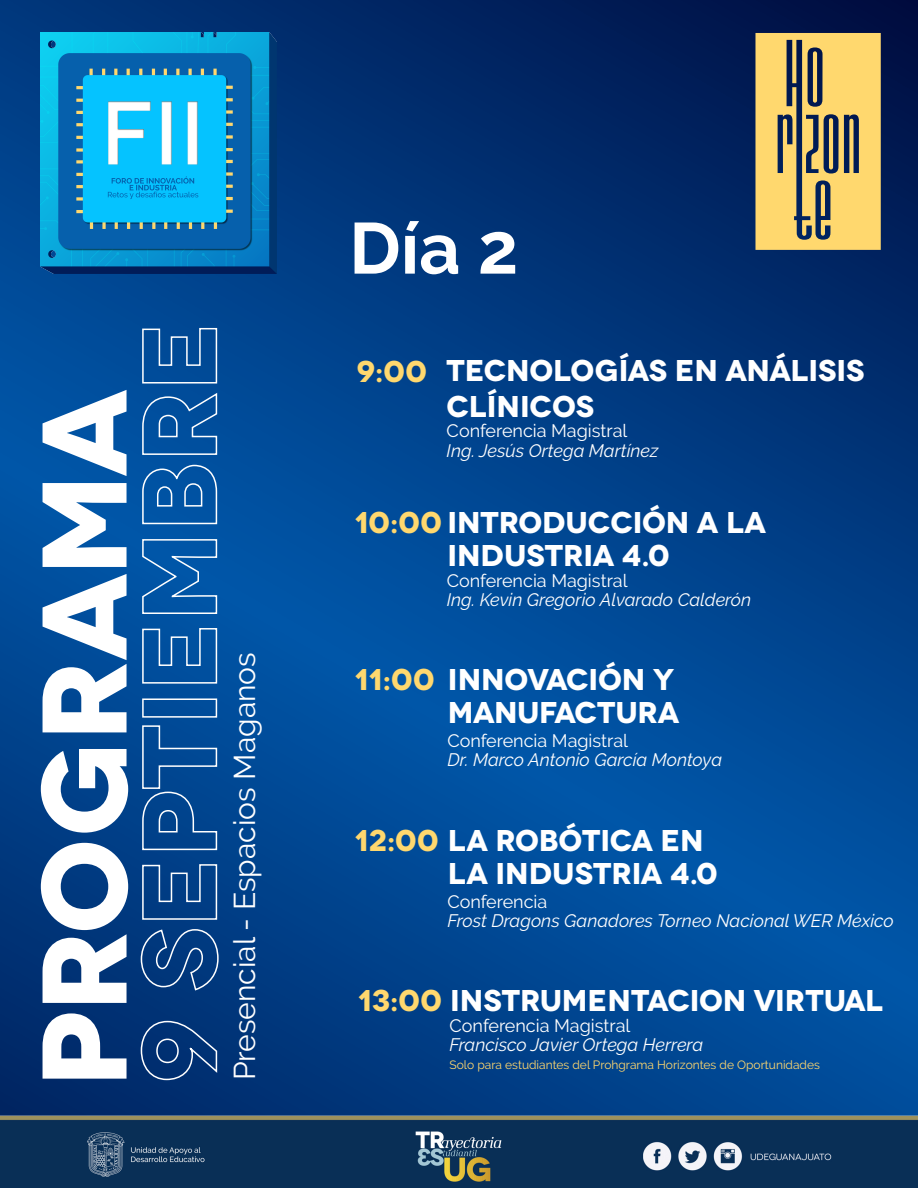
<style>
.page{position:relative;width:918px;height:1188px;background:#fff}
.page>*{position:absolute;margin:0;border:0;box-sizing:border-box;transform-origin:0 0}
.t1{font:700 120px "Novecentowide";letter-spacing:-.02em;color:#fff}
.t2{font:700 72px "Raleway";color:#fff}
.t3{font:700 30px/36px "Novecentowide";color:#fff}
.t4{font:30px "Raleway";color:#fff}
.t5{font:700 30px "Novecentowide";color:#ffd86e}
.t6{font:italic 18px "Raleway";color:#fff}
.t7{font:18px "Raleway";color:#fff}
.t8{font:12px "Raleway";color:#ffd86e}
.s1{color:#ffd86e}
</style>
<div class="page">
<img style="left:0;top:4px;width:918px;height:1184px">
<img style="left:41px;top:33px;width:235px;height:241px">
<svg style="left:140px;top:1020px;width:79px;height:61px"></svg>
<svg style="left:140px;top:928px;width:79px;height:64px"></svg>
<svg style="left:141px;top:863px;width:77px;height:58px"></svg>
<svg style="left:141px;top:725px;width:77px;height:126px"></svg>
<div style="left:142px;top:698px;width:75px;height:20px;border:2px solid #fff"></div>
<svg style="left:141px;top:627px;width:77px;height:57px"></svg>
<svg style="left:141px;top:538px;width:77px;height:77px"></svg>
<svg style="left:141px;top:464px;width:77px;height:61px"></svg>
<svg style="left:141px;top:392px;width:77px;height:64px"></svg>
<svg style="left:141px;top:327px;width:77px;height:57px"></svg>
<svg style="left:755px;top:33px;width:126px;height:217px"></svg>
<h1 class="t1" style="left:9px;top:1088px;width:700px;rotate:-90deg">PROGRAMA</h1>
<h3 class="t4" style="left:227px;top:1080px;width:430px;rotate:-90deg">Presencial - Espacios Maganos</h3>
<h2 class="t2" style="left:349px;top:207px;width:171px">Día 2</h2>
<h3 class="t5" style="left:357px;top:352px;width:71px">9:00</h3>
<h3 class="t3" style="left:447px;top:353px;width:420px">TECNOLOGÍAS EN ANÁLISIS<br>CLÍNICOS</h3>
<p class="t7" style="left:447px;top:420px;width:182px">Conferencia Magistral</p>
<p class="t6" style="left:447px;top:440px;width:213px">Ing. Jesús Ortega Martínez</p>
<h3 class="t3" style="left:355px;top:505px;width:413px"><span class="s1">10:00</span> INTRODUCCIÓN A LA</h3>
<h3 class="t3" style="left:447px;top:538px;width:224px">INDUSTRIA 4.0</h3>
<p class="t7" style="left:447px;top:570px;width:182px">Conferencia Magistral</p>
<p class="t6" style="left:447px;top:589px;width:306px">Ing. Kevin Gregorio Alvarado Calderón</p>
<h3 class="t3" style="left:355px;top:662px;width:321px"><span class="s1">11:00</span> INNOVACIÓN Y</h3>
<h3 class="t3" style="left:448px;top:695px;width:233px">MANUFACTURA</h3>
<p class="t7" style="left:447px;top:730px;width:182px">Conferencia Magistral</p>
<p class="t6" style="left:447px;top:749px;width:276px">Dr. Marco Antonio García Montoya</p>
<h3 class="t3" style="left:448px;top:824px;width:271px;line-height:33px;text-indent:-93px"><span class="s1">12:00</span> LA ROBÓTICA EN<br>LA INDUSTRIA 4.0</h3>
<p class="t7" style="left:447px;top:891px;width:102px">Conferencia</p>
<p class="t6" style="left:447px;top:910px;width:448px">Frost Dragons Ganadores Torneo Nacional WER México</p>
<h3 class="t3" style="left:358px;top:983px;width:527px"><span class="s1">13:00</span> INSTRUMENTACION VIRTUAL</h3>
<p class="t7" style="left:450px;top:1015px;width:182px">Conferencia Magistral</p>
<p class="t6" style="left:450px;top:1035px;width:255px">Francisco Javier Ortega Herrera</p>
<p class="t8" style="left:450px;top:1058px;width:372px">Solo para estudiantes del Prohgrama Horizontes de Oportunidades</p>
</div>
